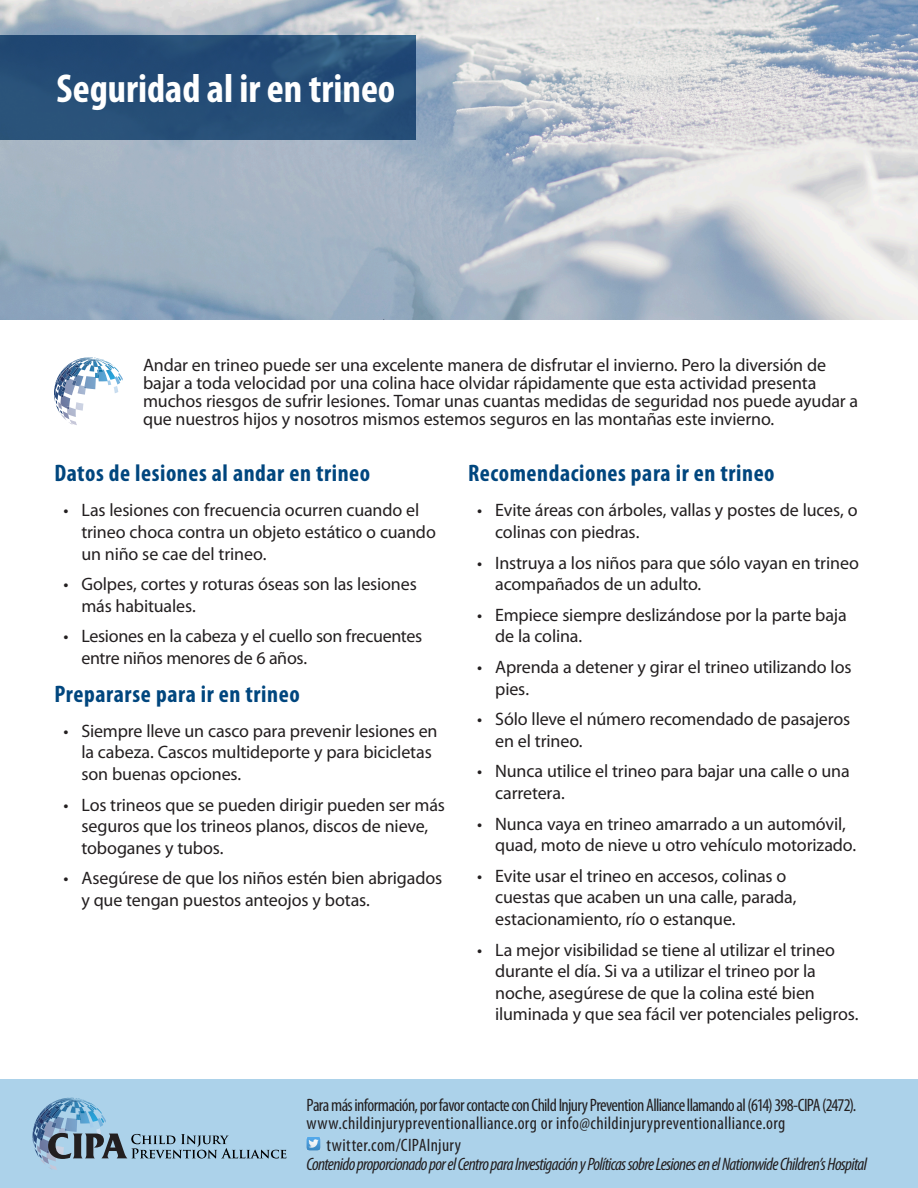
<style>
.page{position:relative;width:918px;height:1188px;background:#fff}
.page>*{position:absolute;margin:0;border:0;box-sizing:border-box;transform-origin:0 0}
.t1{font:700 condensed 40.5px "Myriad Pro";color:#fff}
.Body_Header{font:700 condensed 24px "Myriad Pro";letter-spacing:.025em;color:#00467e}
.Intro_Text{font:18px/21.6px "Myriad Pro";letter-spacing:-.01em;color:#231f20}
.Footer_Text{font:condensed 18px/18px "Myriad Pro";letter-spacing:-.025em;color:#231f20}
.Footer_Text-2{font:italic condensed 18px "Myriad Pro";letter-spacing:-.035em;color:#231f20}
.Helpful_Links_Body{font:condensed 18px "Myriad Pro";letter-spacing:.02em;color:#231f20}
</style>
<div class="page">
<img style="left:0;top:0;width:918px;height:319px">
<div style="left:0;top:35px;width:416px;height:104px;background:#254d76"></div>
<div style="left:0;top:1080px;width:918px;height:108px;background:#acd2ea"></div>
<svg style="left:54px;top:357px;width:69px;height:68px"></svg>
<svg style="left:33px;top:1098px;width:253px;height:72px"></svg>
<svg style="left:307px;top:1137px;width:13px;height:13px"></svg>
<p class="t1" style="left:57px;top:64px;width:340px">Seguridad al ir en trineo</p>
<p class="Intro_Text" style="left:143px;top:356px;width:717px;line-height:18px">Andar en trineo puede ser una excelente manera de disfrutar el invierno. Pero la diversión de bajar a toda velocidad por una colina hace olvidar rápidamente que esta actividad presenta muchos riesgos de sufrir lesiones. Tomar unas cuantas medidas de seguridad nos puede ayudar a que nuestros hijos y nosotros mismos estemos seguros en las montañas este invierno.</p>
<p class="Body_Header" style="left:54px;top:458px;width:317px">Datos de lesiones al andar en trineo</p>
<p class="Intro_Text" style="left:81px;top:499px;width:356px;text-indent:-18px">• Las lesiones con frecuencia ocurren cuando el trineo choca contra un objeto estático o cuando un niño se cae del trineo.</p>
<p class="Intro_Text" style="left:81px;top:573px;width:337px;text-indent:-18px">• Golpes, cortes y roturas óseas son las lesiones más habituales.</p>
<p class="Intro_Text" style="left:81px;top:625px;width:342px;text-indent:-18px">• Lesiones en la cabeza y el cuello son frecuentes entre niños menores de 6 años.</p>
<p class="Body_Header" style="left:54px;top:679px;width:247px">Prepararse para ir en trineo</p>
<p class="Intro_Text" style="left:81px;top:720px;width:358px;text-indent:-18px">• Siempre lleve un casco para prevenir lesiones en la cabeza. Cascos multideporte y para bicicletas son buenas opciones.</p>
<p class="Intro_Text" style="left:81px;top:793px;width:365px;text-indent:-18px">• Los trineos que se pueden dirigir pueden ser más seguros que los trineos planos, discos de nieve, toboganes y tubos.</p>
<p class="Intro_Text" style="left:81px;top:867px;width:362px;text-indent:-18px">• Asegúrese de que los niños estén bien abrigados y que tengan puestos anteojos y botas.</p>
<p class="Body_Header" style="left:468px;top:458px;width:308px">Recomendaciones para ir en trineo</p>
<p class="Intro_Text" style="left:495px;top:499px;width:364px;text-indent:-18px">• Evite áreas con árboles, vallas y postes de luces, o colinas con piedras.</p>
<p class="Intro_Text" style="left:495px;top:551px;width:365px;text-indent:-18px">• Instruya a los niños para que sólo vayan en trineo acompañados de un adulto.</p>
<p class="Intro_Text" style="left:495px;top:604px;width:353px;text-indent:-18px">• Empiece siempre deslizándose por la parte baja de la colina.</p>
<p class="Intro_Text" style="left:495px;top:656px;width:358px;text-indent:-18px">• Aprenda a detener y girar el trineo utilizando los pies.</p>
<p class="Intro_Text" style="left:495px;top:708px;width:357px;text-indent:-18px">• Sólo lleve el número recomendado de pasajeros en el trineo.</p>
<p class="Intro_Text" style="left:495px;top:760px;width:356px;text-indent:-18px">• Nunca utilice el trineo para bajar una calle o una carretera.</p>
<p class="Intro_Text" style="left:495px;top:812px;width:363px;text-indent:-18px">• Nunca vaya en trineo amarrado a un automóvil, quad, moto de nieve u otro vehículo motorizado.</p>
<p class="Intro_Text" style="left:495px;top:865px;width:303px;text-indent:-18px">• Evite usar el trineo en accesos, colinas o cuestas que acaben un una calle, parada, estacionamiento, río o estanque.</p>
<p class="Intro_Text" style="left:495px;top:938px;width:365px;text-indent:-18px">• La mejor visibilidad se tiene al utilizar el trineo durante el día. Si va a utilizar el trineo por la noche, asegúrese de que la colina esté bien iluminada y que sea fácil ver potenciales peligros.</p>
<p class="Footer_Text" style="left:307px;top:1096px;width:551px">Para más información, por favor contacte con Child Injury Prevention Alliance llamando al (614) 398-CIPA (2472). www.childinjurypreventionalliance.org or info@childinjurypreventionalliance.org</p>
<p class="Footer_Text-2" style="left:307px;top:1153px;width:562px">Contenido proporcionado por el Centro para Investigación y Políticas sobre Lesiones en el Nationwide Children’s Hospital</p>
<p class="Helpful_Links_Body" style="left:327px;top:1134px;width:136px">twitter.com/CIPAInjury</p>
</div>
